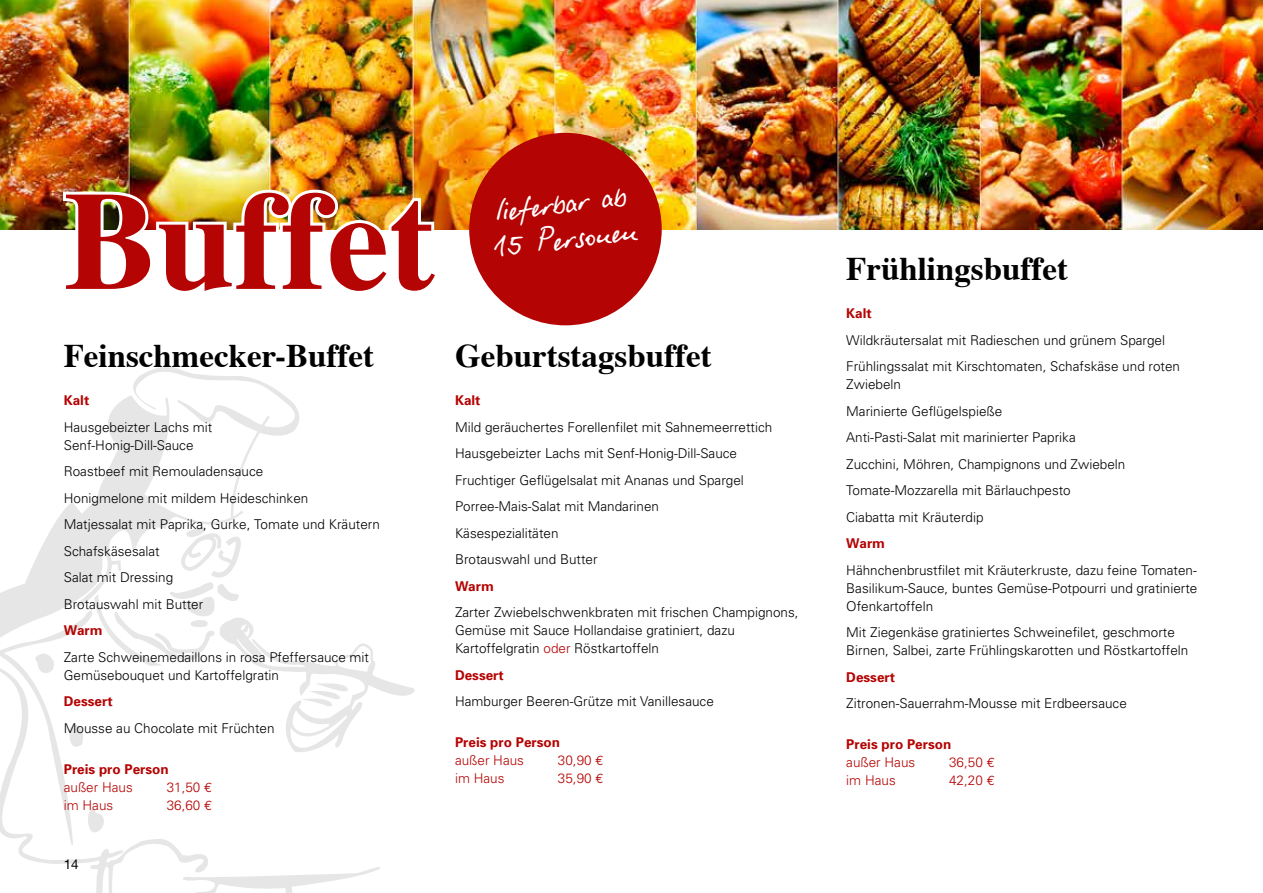
<style>
.page{position:relative;width:1263px;height:893px;background:#fff}
.page>*{position:absolute;margin:0;border:0;box-sizing:border-box;transform-origin:0 0}
.t1{font:700 139.5px "Times";color:#b40403}
.t2{font:34.95px/36px "Ugri";color:#fff}
.t3{font:700 33px "Times";color:#000}
.t4{font:300 13.5px/26.5px "Univers";color:#000}
.t5{font:700 13.5px "Univers";color:#b40403}
.t6{font:300 13.5px "Univers";color:#b40403}
.t7{font:13.5px "Helvetica Neue";color:#000}
.s1{font-family:"Euro Mono";font-weight:400}
.s2{color:#b40403}
</style>
<div class="page">
<svg style="left:0;top:366px;width:415px;height:386px"></svg>
<svg style="left:0;top:656px;width:210px;height:237px"></svg>
<svg style="left:129px;top:865px;width:251px;height:28px"></svg>
<img style="left:0;top:0;width:1263px;height:229px">
<img style="left:60px;top:186px;width:383px;height:44px">
<div style="left:469px;top:133px;width:193px;height:192px;background:#b40403;border-radius:50%"></div>
<h1 class="t1" style="left:64px;top:108px;width:373px">Buffet</h1>
<h2 class="t2" style="left:488px;top:194px;width:146px;rotate:-7deg">lieferbar ab<br>15 Personen</h2>
<h3 class="t3" style="left:64px;top:324px;width:312px">Feinschmecker-Buffet</h3>
<p class="t5" style="left:64px;top:392px;width:27px">Kalt</p>
<p class="t4" style="left:64px;top:418px;width:150px;line-height:18px">Hausgebeizter Lachs mit<br>Senf-Honig-Dill-Sauce</p>
<p class="t4" style="left:64px;top:458px;width:318px">Roastbeef mit Remouladensauce<br>Honigmelone mit mildem Heideschinken<br>Matjessalat mit Paprika, Gurke, Tomate und Kräutern<br>Schafskäsesalat<br>Salat mit Dressing<br>Brotauswahl mit Butter</p>
<p class="t5" style="left:64px;top:622px;width:40px">Warm</p>
<p class="t4" style="left:64px;top:648px;width:307px;line-height:18px">Zarte Schweinemedaillons in rosa Pfeffersauce mit<br>Gemüsebouquet und Kartoffelgratin</p>
<p class="t5" style="left:64px;top:693px;width:50px">Dessert</p>
<p class="t4" style="left:64px;top:714px;width:212px">Mousse au Chocolate mit Früchten</p>
<p class="t5" style="left:64px;top:760px;width:107px">Preis pro Person</p>
<p class="t6" style="left:64px;top:779px;width:71px">außer Haus</p>
<p class="t6" style="left:167px;top:779px;width:47px">31,50 <span class="s1">€</span></p>
<p class="t6" style="left:64px;top:797px;width:51px">im Haus</p>
<p class="t6" style="left:167px;top:797px;width:47px">36,60 <span class="s1">€</span></p>
<p class="t7" style="left:64px;top:856px;width:17px">14</p>
<h3 class="t3" style="left:455px;top:324px;width:258px">Geburtstagsbuffet</h3>
<p class="t5" style="left:455px;top:392px;width:27px">Kalt</p>
<p class="t4" style="left:455px;top:413px;width:319px">Mild geräuchertes Forellenfilet mit Sahnemeerrettich Hausgebeizter Lachs mit Senf-Honig-Dill-Sauce Fruchtiger Geflügelsalat mit Ananas und Spargel Porree-Mais-Salat mit Mandarinen<br>Käsespezialitäten<br>Brotauswahl und Butter</p>
<p class="t5" style="left:455px;top:577px;width:40px">Warm</p>
<p class="t4" style="left:455px;top:603px;width:345px;line-height:18px">Zarter Zwiebelschwenkbraten mit frischen Champignons,<br>Gemüse mit Sauce Hollandaise gratiniert, dazu<br>Kartoffelgratin <span class="s2">oder</span> Röstkartoffeln</p>
<p class="t5" style="left:455px;top:666px;width:50px">Dessert</p>
<p class="t4" style="left:455px;top:688px;width:260px">Hamburger Beeren-Grütze mit Vanillesauce</p>
<p class="t5" style="left:455px;top:734px;width:107px">Preis pro Person</p>
<p class="t6" style="left:455px;top:752px;width:71px">außer Haus</p>
<p class="t6" style="left:558px;top:752px;width:47px">30,90 <span class="s1">€</span></p>
<p class="t6" style="left:455px;top:770px;width:51px">im Haus</p>
<p class="t6" style="left:558px;top:770px;width:47px">35,90 <span class="s1">€</span></p>
<h3 class="t3" style="left:846px;top:237px;width:223px">Frühlingsbuffet</h3>
<p class="t5" style="left:846px;top:305px;width:27px">Kalt</p>
<p class="t4" style="left:846px;top:326px;width:335px">Wildkräutersalat mit Radieschen und grünem Spargel<br>Frühlingssalat mit Kirschtomaten, Schafskäse und roten</p>
<p class="t4" style="left:846px;top:371px;width:281px">Zwiebeln<br>Marinierte Geflügelspieße<br>Anti-Pasti-Salat mit marinierter Paprika<br>Zucchini, Möhren, Champignons und Zwiebeln<br>Tomate-Mozzarella mit Bärlauchpesto<br>Ciabatta mit Kräuterdip</p>
<p class="t5" style="left:846px;top:535px;width:40px">Warm</p>
<p class="t4" style="left:846px;top:561px;width:353px;line-height:18px;text-align:justify">Hähnchenbrustfilet mit Kräuterkruste, dazu feine Tomaten-Basilikum-Sauce, buntes Gemüse-Potpourri und gratinierte Ofenkartoffeln</p>
<p class="t4" style="left:846px;top:623px;width:344px;line-height:18px">Mit Ziegenkäse gratiniertes Schweinefilet, geschmorte<br>Birnen, Salbei, zarte Frühlingskarotten und Röstkartoffeln</p>
<p class="t5" style="left:846px;top:668px;width:50px">Dessert</p>
<p class="t4" style="left:846px;top:690px;width:282px">Zitronen-Sauerrahm-Mousse mit Erdbeersauce</p>
<p class="t5" style="left:846px;top:736px;width:107px">Preis pro Person</p>
<p class="t6" style="left:846px;top:754px;width:71px">außer Haus</p>
<p class="t6" style="left:949px;top:754px;width:47px">36,50 <span class="s1">€</span></p>
<p class="t6" style="left:846px;top:772px;width:51px">im Haus</p>
<p class="t6" style="left:949px;top:772px;width:47px">42,20 <span class="s1">€</span></p>
</div>
